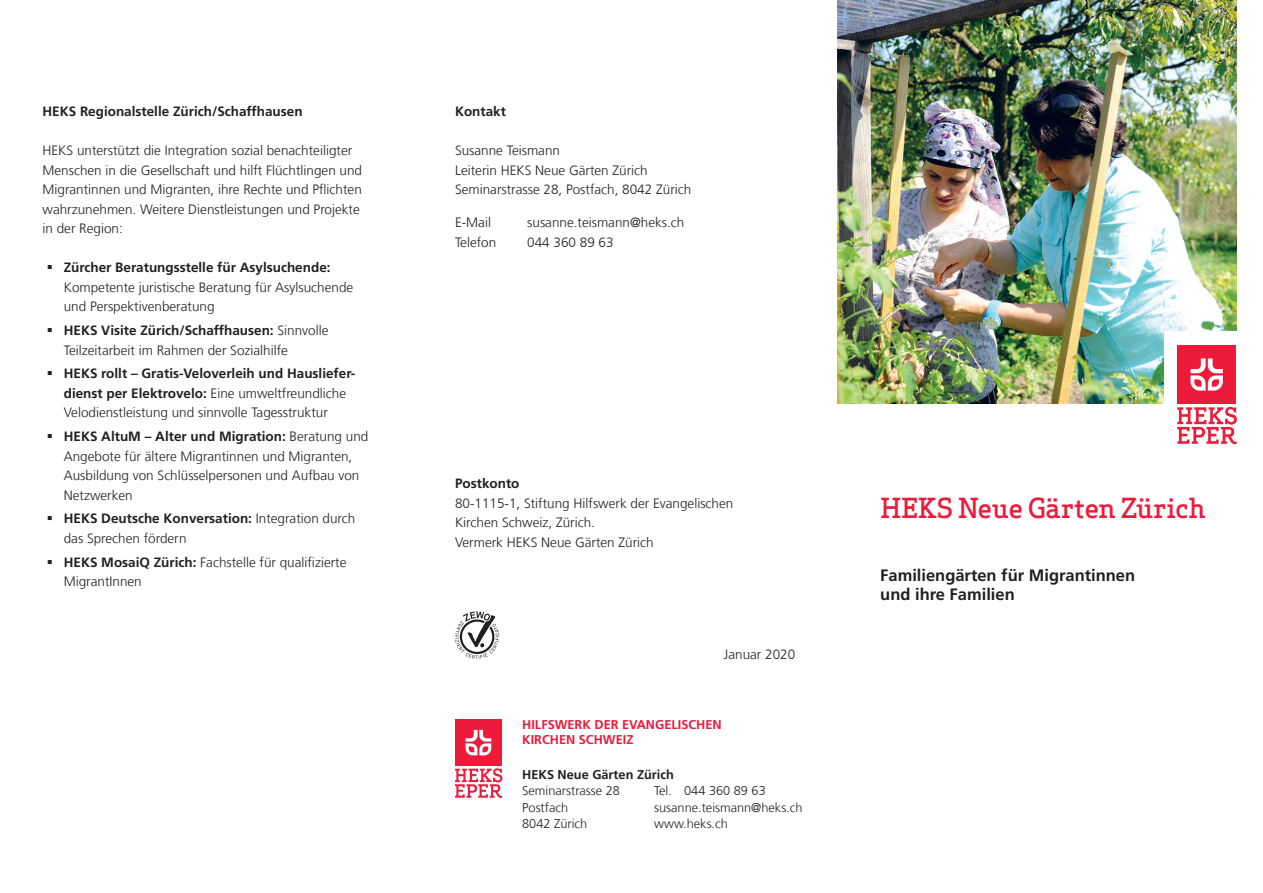
<style>
.page{position:relative;width:1263px;height:893px;background:#fff}
.page>*{position:absolute;margin:0;border:0;box-sizing:border-box;transform-origin:0 0}
.t1{font:500 27px "Apex Serif";letter-spacing:-.02em;color:#ed1a3a}
.t2{font:700 16.5px/19.5px "Frutiger LT Com";color:#231f20}
.t3{font:300 13.5px/19.5px "Frutiger LT Com";color:#231f20}
.t4{font:700 13.5px "Frutiger LT Com";color:#231f20}
.t5{font:300 12.75px "Frutiger LT Com";color:#231f20}
.t6{font:700 12.75px/15.3px "Frutiger LT Com";color:#ed1a3a}
.t7{font:700 12.75px "Frutiger LT Com";color:#231f20}
.s1{font-weight:700}
</style>
<div class="page">
<img style="left:838px;top:0;width:398px;height:404px">
<div style="left:1164px;top:332px;width:77px;height:149px;background:#fff"></div>
<div style="left:1177px;top:345px;width:59px;height:59px;background:#ed1a3a"></div>
<svg style="left:1190px;top:358px;width:33px;height:33px"></svg>
<svg style="left:1177px;top:407px;width:60px;height:37px"></svg>
<svg style="left:455px;top:611px;width:44px;height:48px"></svg>
<div style="left:455px;top:719px;width:47px;height:47px;background:#ed1a3a"></div>
<svg style="left:466px;top:730px;width:25px;height:25px"></svg>
<svg style="left:455px;top:768px;width:47px;height:30px"></svg>
<p class="t4" style="left:43px;top:104px;width:262px">HEKS Regionalstelle Zürich/Schaffhausen</p>
<p class="t3" style="left:43px;top:141px;width:321px">HEKS unterstützt die Integration sozial benachteiligter Menschen in die Gesellschaft und hilft Flüchtlingen und Migrantinnen und Migranten, ihre Rechte und Pflichten wahrzunehmen. Weitere Dienstleistungen und Projekte in der Region:</p>
<p class="t4" style="left:64px;top:260px;width:268px">Zürcher Beratungsstelle für Asylsuchende:</p>
<p class="t3" style="left:64px;top:278px;width:291px">Kompetente juristische Beratung für Asylsuchende und Perspektivenberatung</p>
<p class="t3" style="left:64px;top:321px;width:266px"><span class="s1">HEKS Visite Zürich/Schaffhausen:</span> Sinnvolle<br>Teilzeitarbeit im Rahmen der Sozialhilfe</p>
<p class="t3" style="left:64px;top:364px;width:293px"><span class="s1">HEKS rollt – Gratis-Veloverleih und Hausliefer&shy;dienst per Elektrovelo:</span> Eine umweltfreundliche<br>Velodienstleistung und sinnvolle Tagesstruktur</p>
<p class="t3" style="left:64px;top:427px;width:306px"><span class="s1">HEKS AltuM – Alter und Migration:</span> Beratung und Angebote für ältere Migrantinnen und Migranten, Ausbildung von Schlüsselpersonen und Aufbau von Netzwerken</p>
<p class="t3" style="left:64px;top:509px;width:293px"><span class="s1">HEKS Deutsche Konversation:</span> Integration durch das Sprechen fördern</p>
<p class="t3" style="left:64px;top:552px;width:284px"><span class="s1">HEKS MosaiQ Zürich:</span> Fachstelle für qualifizierte<br>MigrantInnen</p>
<p class="t4" style="left:455px;top:104px;width:53px">Kontakt</p>
<p class="t3" style="left:455px;top:141px;width:238px">Susanne Teismann<br>Leiterin HEKS Neue Gärten Zürich<br>Seminarstrasse 28, Postfach, 8042 Zürich</p>
<p class="t3" style="left:455px;top:213px;width:37px">E-Mail</p>
<p class="t3" style="left:527px;top:213px;width:159px">susanne.teismann@heks.ch</p>
<p class="t3" style="left:455px;top:233px;width:43px">Telefon</p>
<p class="t3" style="left:527px;top:233px;width:88px">044 360 89 63</p>
<p class="t4" style="left:455px;top:476px;width:66px">Postkonto</p>
<p class="t3" style="left:455px;top:494px;width:280px">80-1115-1, Stiftung Hilfswerk der Evangelischen<br>Kirchen Schweiz, Zürich.<br>Vermerk HEKS Neue Gärten Zürich</p>
<p class="t3" style="left:724px;top:644px;width:73px">Januar 2020</p>
<p class="t6" style="left:522px;top:717px;width:201px">HILFSWERK DER EVANGELISCHEN<br>KIRCHEN SCHWEIZ</p>
<p class="t7" style="left:522px;top:767px;width:153px">HEKS Neue Gärten Zürich</p>
<p class="t5" style="left:522px;top:783px;width:99px">Seminarstrasse 28</p>
<p class="t5" style="left:654px;top:783px;width:113px">Tel. 044 360 89 63</p>
<p class="t5" style="left:522px;top:800px;width:48px">Postfach</p>
<p class="t5" style="left:654px;top:800px;width:150px">susanne.teismann@heks.ch</p>
<p class="t5" style="left:522px;top:816px;width:67px">8042 Zürich</p>
<p class="t5" style="left:654px;top:816px;width:75px">www.heks.ch</p>
<h1 class="t1" style="left:880px;top:491px;width:327px">HEKS Neue Gärten Zürich</h1>
<p class="t2" style="left:880px;top:565px;width:256px">Familiengärten für Migrantinnen und ihre Familien</p>
</div>
